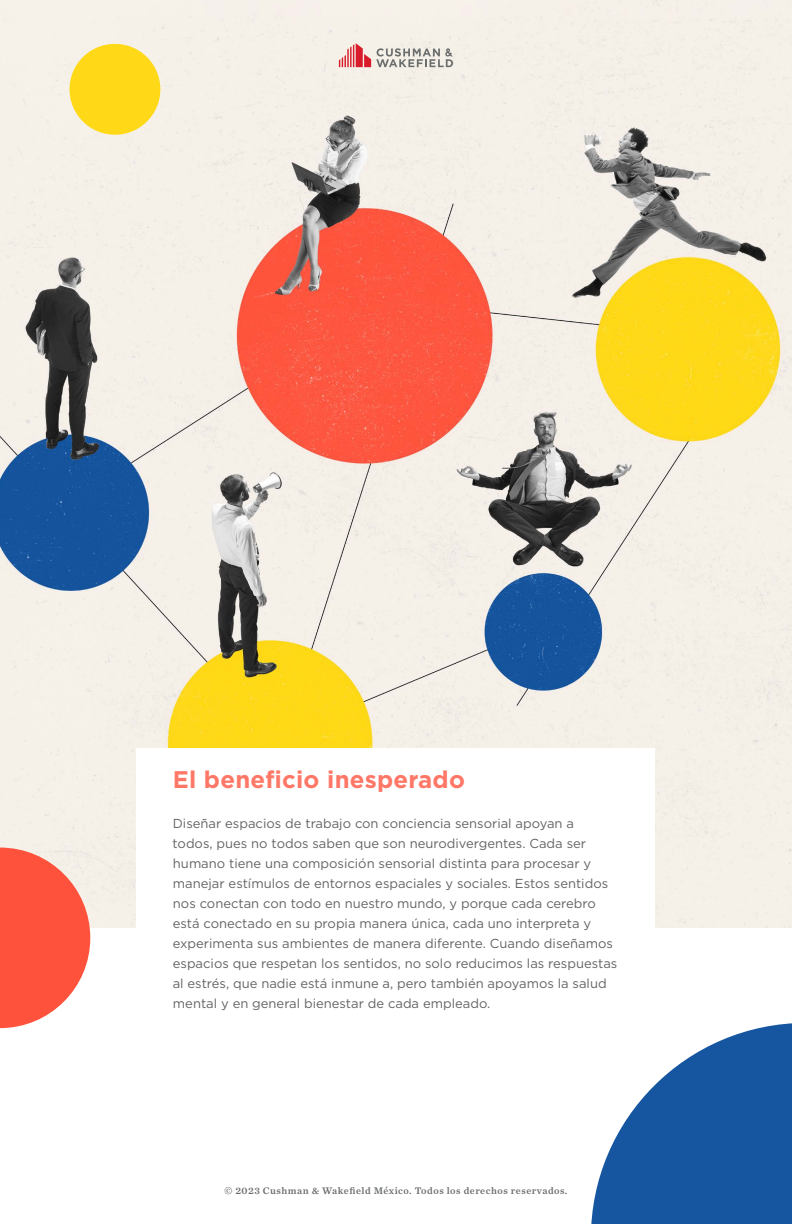
<style>
.page{position:relative;width:792px;height:1224px;background:#fff}
.page>*{position:absolute;margin:0;border:0;box-sizing:border-box;transform-origin:0 0}
.t1{font:700 24px "Gotham";letter-spacing:.01em;color:#ff7767}
.t2{font:13px/20px "Gotham";color:#636366}
.t3{font:10px "Chronicle Text G2 Semi";letter-spacing:.05em;color:#6b6e6e}
</style>
<div class="page">
<svg style="left:591px;top:1023px;width:201px;height:201px;fill:#1656a0"></svg>
<img style="left:0;top:0;width:792px;height:928px">
<div style="left:137px;top:748px;width:518px;height:300px;background:#fff"></div>
<svg style="left:339px;top:43px;width:114px;height:24px;background:#d6bcb7"></svg>
<svg style="left:0;top:848px;width:90px;height:180px;background:#fd7361"></svg>
<div style="left:70px;top:44px;width:90px;height:91px;background:#ffd817;border-radius:50%"></div>
<p class="t1" style="left:173px;top:763px;width:294px">El beneficio inesperado</p>
<p class="t2" style="left:173px;top:813px;width:446px">Diseñar espacios de trabajo con conciencia sensorial apoyan a<br>todos, pues no todos saben que son neurodivergentes. Cada ser humano tiene una composición sensorial distinta para procesar y manejar estímulos de entornos espaciales y sociales. Estos sentidos nos conectan con todo en nuestro mundo, y porque cada cerebro está conectado en su propia manera única, cada uno interpreta y experimenta sus ambientes de manera diferente. Cuando diseñamos espacios que respetan los sentidos, no solo reducimos las respuestas al estrés, que nadie está inmune a, pero también apoyamos la salud mental y en general bienestar de cada empleado.</p>
<p class="t3" style="left:225px;top:1183px;width:344px">© 2023 Cushman &amp; Wakefield México. Todos los derechos reservados.</p>
</div>
